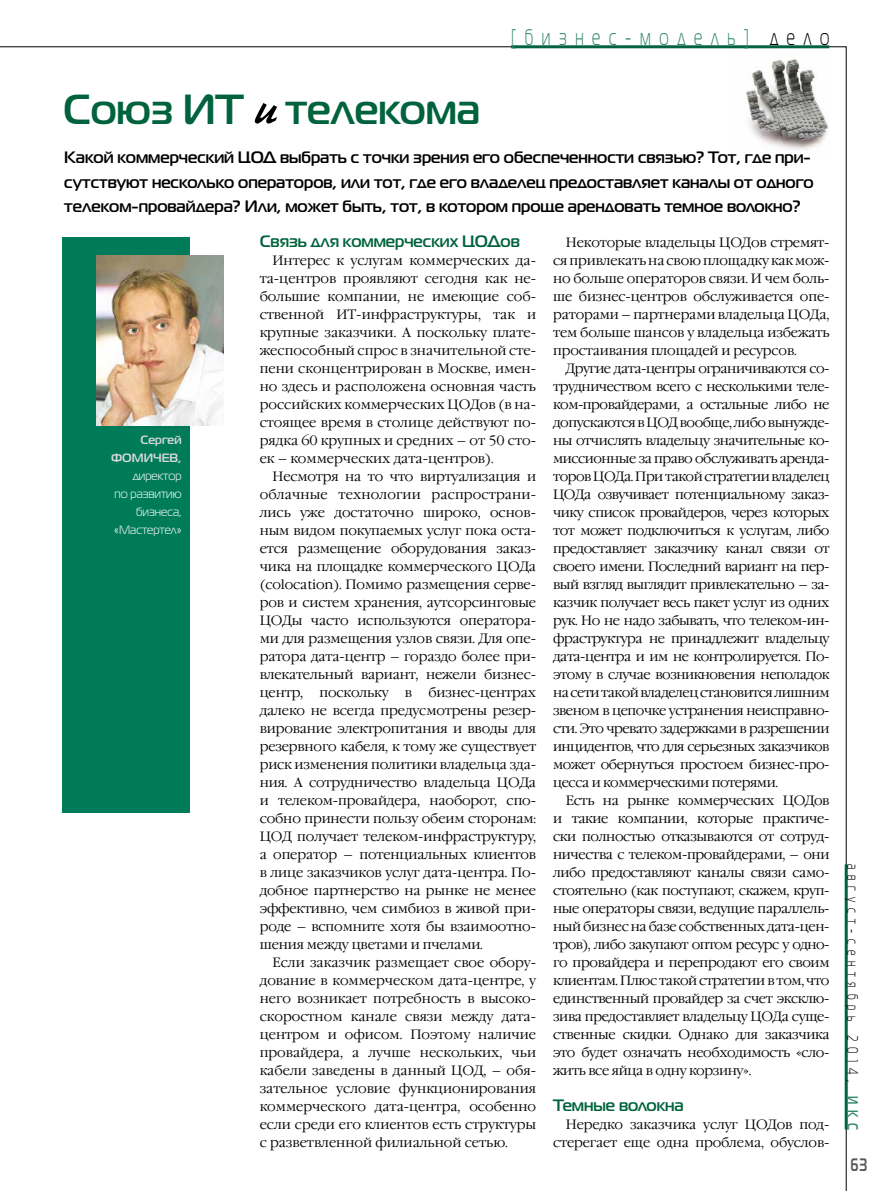
<style>
.page{position:relative;width:893px;height:1191px;background:#fff}
.page>*{position:absolute;margin:0;border:0;box-sizing:border-box;transform-origin:0 0}
.t1{font:700 42px "Magistral C";color:#00633e}
.t2{font:22.5px "Magistral C";letter-spacing:.55em;color:#34896a;scale:.7 1}
.t3{font:700 18px "Magistral C";color:#58585a;scale:.7 1}
.t4{font:700 16.5px/24px "Magistral C";color:#000}
.t5{font:700 16.5px "Magistral C";color:#00633e}
.t6{font:15px "Magistral C";letter-spacing:.55em;color:#000;scale:.7 1}
.t7{font:300 13.5px/18px "Garamond C";letter-spacing:-.01em;color:#000;text-align:justify}
.t8{font:12px/18px "Magistral C";color:#fff;text-align:right}
.t9{font:700 12px/18px "Magistral C";color:#d9dadb;text-align:right}
.s1{color:#000}
.s2{font-family:"Zhikharev C";font-weight:400;font-size:51px;color:#000}
.s3{font-weight:700;color:#34896a}
</style>
<div class="page">
<hr style="left:845px;top:864px;width:3px;height:265px;background:#00633e">
<hr style="left:511px;top:45px;width:318px;height:3px;background:#00633e">
<div style="left:62px;top:237px;width:128px;height:576px;background:#007b59"></div>
<img style="left:96px;top:255px;width:128px;height:170px">
<img style="left:746px;top:59px;width:83px;height:91px">
<h2 class="t2" style="left:511px;top:26px;width:456px">[бизнес-модель] <span class="s1">дело</span></h2>
<h1 class="t1" style="left:63px;top:84px;width:419px">Союз ИТ <span class="s2">и</span> телекома</h1>
<p class="t4" style="left:64px;top:145px;width:751px">Какой коммерческий ЦОД выбрать с точки зрения его обеспеченности связью? Тот, где при&shy;сутствуют несколько операторов, или тот, где его владелец предоставляет каналы от одного телеком-провайдера? Или, может быть, тот, в котором проще арендовать темное волокно?</p>
<p class="t9" style="left:111px;top:430px;width:72px">Сергей<br>ФОМИЧЕВ,</p>
<p class="t8" style="left:114px;top:466px;width:69px">директор<br>по развитию бизнеса, «Мастертел»</p>
<p class="t5" style="left:260px;top:231px;width:262px">Связь для коммерческих ЦОДов</p>
<p class="t7" style="left:260px;top:252px;width:278px;text-indent:13px">Интерес к услугам коммерческих да&shy;та-центров проявляют сегодня как не&shy;большие компании, не имеющие соб&shy;ственной ИТ-инфраструктуры, так и крупные заказчики. А поскольку плате&shy;жеспособный спрос в значительной сте&shy;пени сконцентрирован в Москве, имен&shy;но здесь и расположена основная часть российских коммерческих ЦОДов (в на&shy;стоящее время в столице действуют по&shy;рядка 60 крупных и средних – от 50 сто&shy;ек – коммерческих дата-центров).</p>
<p class="t7" style="left:260px;top:468px;width:278px;text-indent:13px">Несмотря на то что виртуализация и облачные технологии распространи&shy;лись уже достаточно широко, основ&shy;ным видом покупаемых услуг пока оста&shy;ется размещение оборудования заказ&shy;чика на площадке коммерческого ЦОДа (colocation). Помимо размещения серве&shy;ров и систем хранения, аутсорсинговые ЦОДы часто используются оператора&shy;ми для размещения узлов связи. Для опе&shy;ратора дата-центр – гораздо более при&shy;влекательный вариант, нежели бизнес&shy;центр, поскольку в бизнес-центрах далеко не всегда предусмотрены резер&shy;вирование электропитания и вводы для резервного кабеля, к тому же существует риск изменения политики владельца зда&shy;ния. А сотрудничество владельца ЦОДа и телеком-провайдера, наоборот, спо&shy;собно принести пользу обеим сторонам:<br>ЦОД получает телеком-инфраструктуру, а оператор – потенциальных клиентов в лице заказчиков услуг дата-центра. По&shy;добное партнерство на рынке не менее эффективно, чем симбиоз в живой при&shy;роде – вспомните хотя бы взаимоотно&shy;шения между цветами и пчелами.</p>
<p class="t7" style="left:260px;top:954px;width:278px;text-indent:13px">Если заказчик размещает свое обору&shy;дование в коммерческом дата-центре, у него возникает потребность в высоко&shy;скоростном канале связи между дата&shy;центром и офисом. Поэтому наличие провайдера, а лучше нескольких, чьи кабели заведены в данный ЦОД, – обя&shy;зательное условие функционирования коммерческого дата-центра, особенно если среди его клиентов есть структуры с разветвленной филиальной сетью.</p>
<p class="t7" style="left:553px;top:234px;width:278px;text-indent:13px">Некоторые владельцы ЦОДов стремят&shy;ся привлекать на свою площадку как мож&shy;но больше операторов связи. И чем боль&shy;ше бизнес-центров обслуживается опе&shy;раторами – партнерами владельца ЦОДа, тем больше шансов у владельца избежать простаивания площадей и ресурсов.</p>
<p class="t7" style="left:553px;top:360px;width:278px;text-indent:13px">Другие дата-центры ограничиваются со&shy;трудничеством всего с несколькими теле&shy;ком-провайдерами, а остальные либо не допускаются в ЦОД вообще, либо вынужде&shy;ны отчислять владельцу значительные ко&shy;миссионные за право обслуживать аренда&shy;торов ЦОДа. При такой стратегии владелец ЦОДа озвучивает потенциальному заказ&shy;чику список провайдеров, через которых тот может подключиться к услугам, либо предоставляет заказчику канал связи от своего имени. Последний вариант на пер&shy;вый взгляд выглядит привлекательно – за&shy;казчик получает весь пакет услуг из одних рук. Но не надо забывать, что телеком-ин&shy;фраструктура не принадлежит владельцу дата-центра и им не контролируется. По&shy;этому в случае возникновения неполадок на сети такой владелец становится лишним звеном в цепочке устранения неисправно&shy;сти. Это чревато задержками в разрешении инцидентов, что для серьезных заказчиков может обернуться простоем бизнес-про&shy;цесса и коммерческими потерями.</p>
<p class="t7" style="left:553px;top:792px;width:278px;text-indent:13px">Есть на рынке коммерческих ЦОДов и такие компании, которые практиче&shy;ски полностью отказываются от сотруд&shy;ничества с телеком-провайдерами, – они либо предоставляют каналы связи само&shy;стоятельно (как поступают, скажем, круп&shy;ные операторы связи, ведущие параллель&shy;ный бизнес на базе собственных дата-цен&shy;тров), либо закупают оптом ресурс у одно&shy;го провайдера и перепродают его своим клиентам. Плюс такой стратегии в том, что единственный провайдер за счет эксклю&shy;зива предоставляет владельцу ЦОДа суще&shy;ственные скидки. Однако для заказчика это будет означать необходимость «сло&shy;жить все яйца в одну корзину».</p>
<p class="t5" style="left:553px;top:1095px;width:132px">Темные волокна</p>
<p class="t7" style="left:553px;top:1116px;width:278px;text-align:right">Нередко заказчика услуг ЦОДов под&shy;стерегает еще одна проблема, обуслов-</p>
<p class="t6" style="left:861px;top:864px;width:380px;rotate:90deg">август-сентябрь 2014, <span class="s3">ИКС</span></p>
<h3 class="t3" style="left:850px;top:1154px;width:26px">63</h3>
</div>
